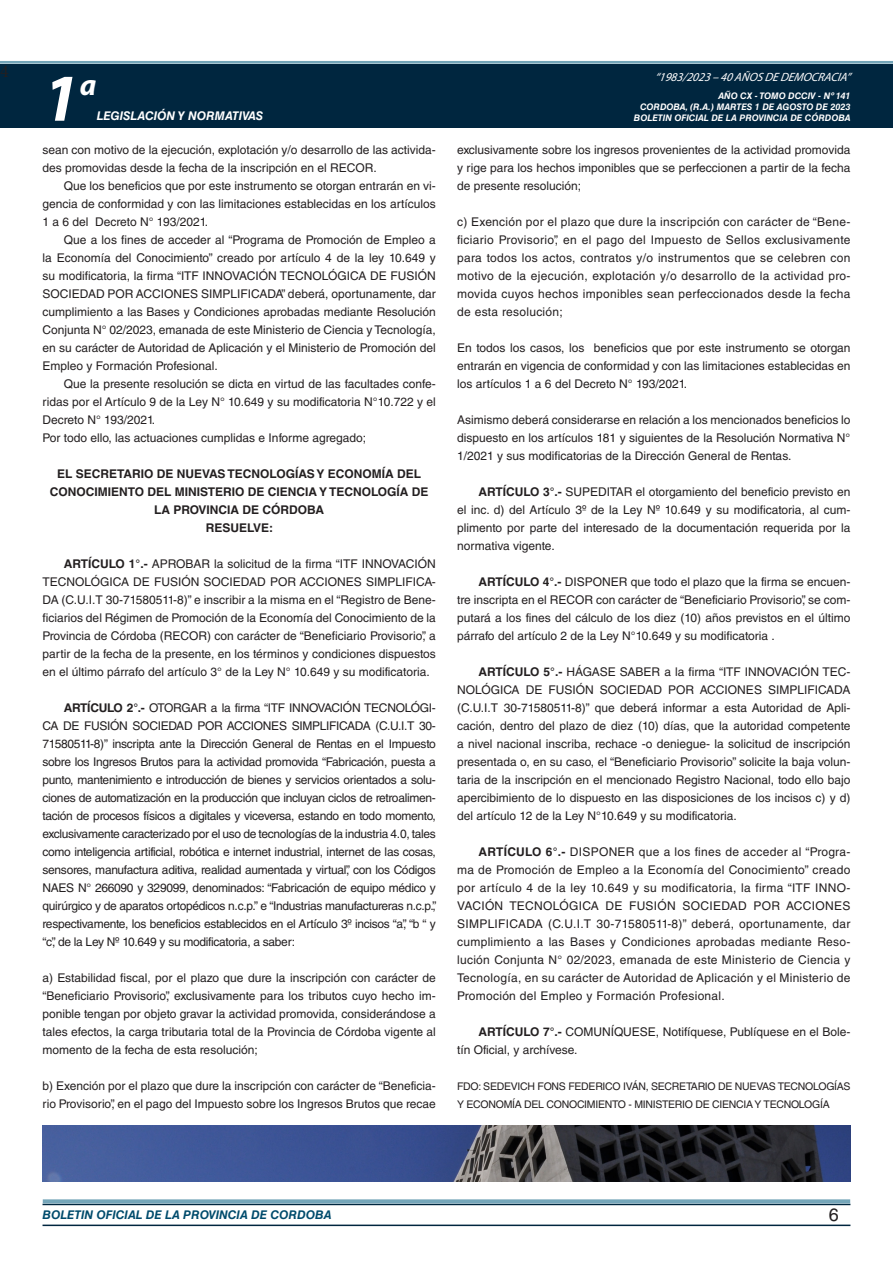
<style>
.page{position:relative;width:893px;height:1263px;background:#fff}
.page>*{position:absolute;margin:0;border:0;box-sizing:border-box;transform-origin:0 0}
.t1{font:italic 700 67.5px "Myriad Pro";color:#fff}
.t2{font:italic 700 30px "Myriad Pro";color:#fff}
.t3{font:18px "Minion Pro";color:#231f20}
.t4{font:18px "Helvetica LT Std";color:#231f20}
.TEXTO_BASE{font:12px/18px "Helvetica LT Std";color:#231f20;text-align:justify}
.RESUELVE{font:700 12px/18px "Helvetica LT Std";color:#231f20;text-align:center}
.t5{font:italic 700 12px "Helvetica LT Std";color:#004b6c}
.t6{font:italic 12px "Myriad Pro";color:#fff}
.t7{font:italic 700 12px "Helvetica LT Std";color:#fff}
.FIRMA{font:10.5px/18px "Helvetica LT Std";letter-spacing:-.025em;color:#231f20}
.t8{font:italic 700 9px/10.8px "Helvetica LT Std";color:#fff;text-align:right}
.s1{font-weight:700}
</style>
<div class="page">
<div style="left:0;top:61px;width:893px;height:6px;background:#fff;opacity:.75"></div>
<div style="left:0;top:64px;width:893px;height:64px;background:#00263f"></div>
<hr style="left:43px;top:1224px;width:807px;height:2px;background:#00263f">
<div style="left:42px;top:1198px;width:809px;height:8px;background:#fff;opacity:.75"></div>
<img style="left:43px;top:1126px;width:807px;height:55px">
<h3 class="t3" style="left:0;top:59px;width:10px">4</h3>
<h1 class="t1" style="left:43px;top:54px;width:38px">1</h1>
<h2 class="t2" style="left:80px;top:66px;width:18px">a</h2>
<p class="t7" style="left:97px;top:109px;width:168px">LEGISLACIÓN Y NORMATIVAS</p>
<p class="TEXTO_BASE" style="left:43px;top:141px;width:395px">sean con motivo de la ejecución, explotación y/o desarrollo de las activida&shy;des promovidas desde la fecha de la inscripción en el RECOR.</p>
<p class="TEXTO_BASE" style="left:43px;top:177px;width:395px;text-indent:21px">Que los beneficios que por este instrumento se otorgan entrarán en vi&shy;gencia de conformidad y con las limitaciones establecidas en los artículos 1 a 6 del Decreto N° 193/2021.</p>
<p class="TEXTO_BASE" style="left:43px;top:231px;width:395px;text-indent:21px">Que a los fines de acceder al “Programa de Promoción de Empleo a la Economía del Conocimiento” creado por artículo 4 de la ley 10.649 y su modificatoria, la firma “ITF INNOVACIÓN TECNOLÓGICA DE FUSIÓN SOCIEDAD POR ACCIONES SIMPLIFICADA” deberá, oportunamente, dar cumplimiento a las Bases y Condiciones aprobadas mediante Resolución Conjunta N° 02/2023, emanada de este Ministerio de Ciencia y Tecnología, en su carácter de Autoridad de Aplicación y el Ministerio de Promoción del Empleo y Formación Profesional.</p>
<p class="TEXTO_BASE" style="left:43px;top:375px;width:395px;text-indent:21px">Que la presente resolución se dicta en virtud de las facultades confe&shy;ridas por el Artículo 9 de la Ley N° 10.649 y su modificatoria N°10.722 y el Decreto N° 193/2021.</p>
<p class="TEXTO_BASE" style="left:43px;top:429px;width:325px">Por todo ello, las actuaciones cumplidas e Informe agregado;</p>
<p class="RESUELVE" style="left:50px;top:464px;width:380px">EL SECRETARIO DE NUEVAS TECNOLOGÍAS Y ECONOMÍA DEL<br>CONOCIMIENTO DEL MINISTERIO DE CIENCIA Y TECNOLOGÍA DE<br>LA PROVINCIA DE CÓRDOBA</p>
<p class="RESUELVE" style="left:206px;top:518px;width:69px">RESUELVE:</p>
<p class="TEXTO_BASE" style="left:43px;top:555px;width:395px;text-indent:21px"><span class="s1">ARTÍCULO 1°.-</span> APROBAR la solicitud de la firma “ITF INNOVACIÓN TECNOLÓGICA DE FUSIÓN SOCIEDAD POR ACCIONES SIMPLIFICA-DA (C.U.I.T 30-71580511-8)” e inscribir a la misma en el “Registro de Bene&shy;ficiarios del Régimen de Promoción de la Economía del Conocimiento de la Provincia de Córdoba (RECOR) con carácter de “Beneficiario Provisorio”, a partir de la fecha de la presente, en los términos y condiciones dispuestos en el último párrafo del artículo 3° de la Ley N° 10.649 y su modificatoria.</p>
<p class="TEXTO_BASE" style="left:43px;top:699px;width:395px;text-indent:21px"><span class="s1">ARTÍCULO 2°.-</span> OTORGAR a la firma “ITF INNOVACIÓN TECNOLÓGI-CA DE FUSIÓN SOCIEDAD POR ACCIONES SIMPLIFICADA (C.U.I.T 30- 71580511-8)” inscripta ante la Dirección General de Rentas en el Impuesto sobre los Ingresos Brutos para la actividad promovida “Fabricación, puesta a punto, mantenimiento e introducción de bienes y servicios orientados a solu&shy;ciones de automatización en la producción que incluyan ciclos de retroalimen&shy;tación de procesos físicos a digitales y viceversa, estando en todo momento, exclusivamente caracterizado por el uso de tecnologías de la industria 4.0, tales como inteligencia artificial, robótica e internet industrial, internet de las cosas, sensores, manufactura aditiva, realidad aumentada y virtual”, con los Códigos NAES N° 266090 y 329099, denominados: “Fabricación de equipo médico y quirúrgico y de aparatos ortopédicos n.c.p.” e “Industrias manufactureras n.c.p.”, respectivamente, los beneficios establecidos en el Artículo 3º incisos “a”, “b “ y “c”, de la Ley Nº 10.649 y su modificatoria, a saber:</p>
<p class="TEXTO_BASE" style="left:43px;top:969px;width:395px">a) Estabilidad fiscal, por el plazo que dure la inscripción con carácter de “Beneficiario Provisorio”, exclusivamente para los tributos cuyo hecho im&shy;ponible tengan por objeto gravar la actividad promovida, considerándose a tales efectos, la carga tributaria total de la Provincia de Córdoba vigente al momento de la fecha de esta resolución;</p>
<p class="TEXTO_BASE" style="left:43px;top:1077px;width:395px">b) Exención por el plazo que dure la inscripción con carácter de “Beneficia&shy;rio Provisorio”, en el pago del Impuesto sobre los Ingresos Brutos que recae</p>
<p class="t6" style="left:655px;top:70px;width:197px">“ 1983/2023 – 40 AÑOS DE DEMOCRACIA”</p>
<p class="t8" style="left:634px;top:91px;width:218px">AÑO CX - TOMO DCCIV - Nº 141<br>CORDOBA, (R.A.) MARTES 1 DE AGOSTO DE 2023<br>BOLETIN OFICIAL DE LA PROVINCIA DE CÓRDOBA</p>
<p class="TEXTO_BASE" style="left:457px;top:141px;width:395px">exclusivamente sobre los ingresos provenientes de la actividad promovida y rige para los hechos imponibles que se perfeccionen a partir de la fecha de presente resolución;</p>
<p class="TEXTO_BASE" style="left:457px;top:213px;width:395px">c) Exención por el plazo que dure la inscripción con carácter de “Bene&shy;ficiario Provisorio”, en el pago del Impuesto de Sellos exclusivamente para todos los actos, contratos y/o instrumentos que se celebren con motivo de la ejecución, explotación y/o desarrollo de la actividad pro&shy;movida cuyos hechos imponibles sean perfeccionados desde la fecha de esta resolución;</p>
<p class="TEXTO_BASE" style="left:457px;top:339px;width:395px">En todos los casos, los beneficios que por este instrumento se otorgan entrarán en vigencia de conformidad y con las limitaciones establecidas en los artículos 1 a 6 del Decreto N° 193/2021.</p>
<p class="TEXTO_BASE" style="left:457px;top:411px;width:395px">Asimismo deberá considerarse en relación a los mencionados beneficios lo dispuesto en los artículos 181 y siguientes de la Resolución Normativa N° 1/2021 y sus modificatorias de la Dirección General de Rentas.</p>
<p class="TEXTO_BASE" style="left:457px;top:483px;width:395px;text-indent:21px"><span class="s1">ARTÍCULO 3°.-</span> SUPEDITAR el otorgamiento del beneficio previsto en el inc. d) del Artículo 3º de la Ley Nº 10.649 y su modificatoria, al cum&shy;plimento por parte del interesado de la documentación requerida por la normativa vigente.</p>
<p class="TEXTO_BASE" style="left:457px;top:573px;width:395px;text-indent:21px"><span class="s1">ARTÍCULO 4°.-</span> DISPONER que todo el plazo que la firma se encuen&shy;tre inscripta en el RECOR con carácter de “Beneficiario Provisorio”, se com&shy;putará a los fines del cálculo de los diez (10) años previstos en el último párrafo del artículo 2 de la Ley N°10.649 y su modificatoria .</p>
<p class="TEXTO_BASE" style="left:457px;top:663px;width:395px;text-indent:21px"><span class="s1">ARTÍCULO 5°.-</span> HÁGASE SABER a la firma “ITF INNOVACIÓN TEC-NOLÓGICA DE FUSIÓN SOCIEDAD POR ACCIONES SIMPLIFICADA (C.U.I.T 30-71580511-8)” que deberá informar a esta Autoridad de Apli&shy;cación, dentro del plazo de diez (10) días, que la autoridad competente a nivel nacional inscriba, rechace -o deniegue- la solicitud de inscripción presentada o, en su caso, el “Beneficiario Provisorio” solicite la baja volun&shy;taria de la inscripción en el mencionado Registro Nacional, todo ello bajo apercibimiento de lo dispuesto en las disposiciones de los incisos c) y d) del artículo 12 de la Ley N°10.649 y su modificatoria.</p>
<p class="TEXTO_BASE" style="left:457px;top:843px;width:395px;text-indent:21px"><span class="s1">ARTÍCULO 6°.-</span> DISPONER que a los fines de acceder al “Progra&shy;ma de Promoción de Empleo a la Economía del Conocimiento” creado por artículo 4 de la ley 10.649 y su modificatoria, la firma “ITF INNO-VACIÓN TECNOLÓGICA DE FUSIÓN SOCIEDAD POR ACCIONES SIMPLIFICADA (C.U.I.T 30-71580511-8)” deberá, oportunamente, dar cumplimiento a las Bases y Condiciones aprobadas mediante Reso&shy;lución Conjunta N° 02/2023, emanada de este Ministerio de Ciencia y Tecnología, en su carácter de Autoridad de Aplicación y el Ministerio de Promoción del Empleo y Formación Profesional.</p>
<p class="TEXTO_BASE" style="left:457px;top:1023px;width:395px;text-indent:21px"><span class="s1">ARTÍCULO 7°.-</span> COMUNÍQUESE, Notifíquese, Publíquese en el Bole&shy;tín Oficial, y archívese.</p>
<p class="FIRMA" style="left:457px;top:1077px;width:395px">FDO: SEDEVICH FONS FEDERICO IVÁN, SECRETARIO DE NUEVAS TECNOLOGÍAS<br>Y ECONOMÍA DEL CONOCIMIENTO - MINISTERIO DE CIENCIA Y TECNOLOGÍA</p>
<p class="t5" style="left:43px;top:1208px;width:290px">BOLETIN OFICIAL DE LA PROVINCIA DE CORDOBA</p>
<h3 class="t4" style="left:829px;top:1204px;width:12px">6</h3>
</div>
